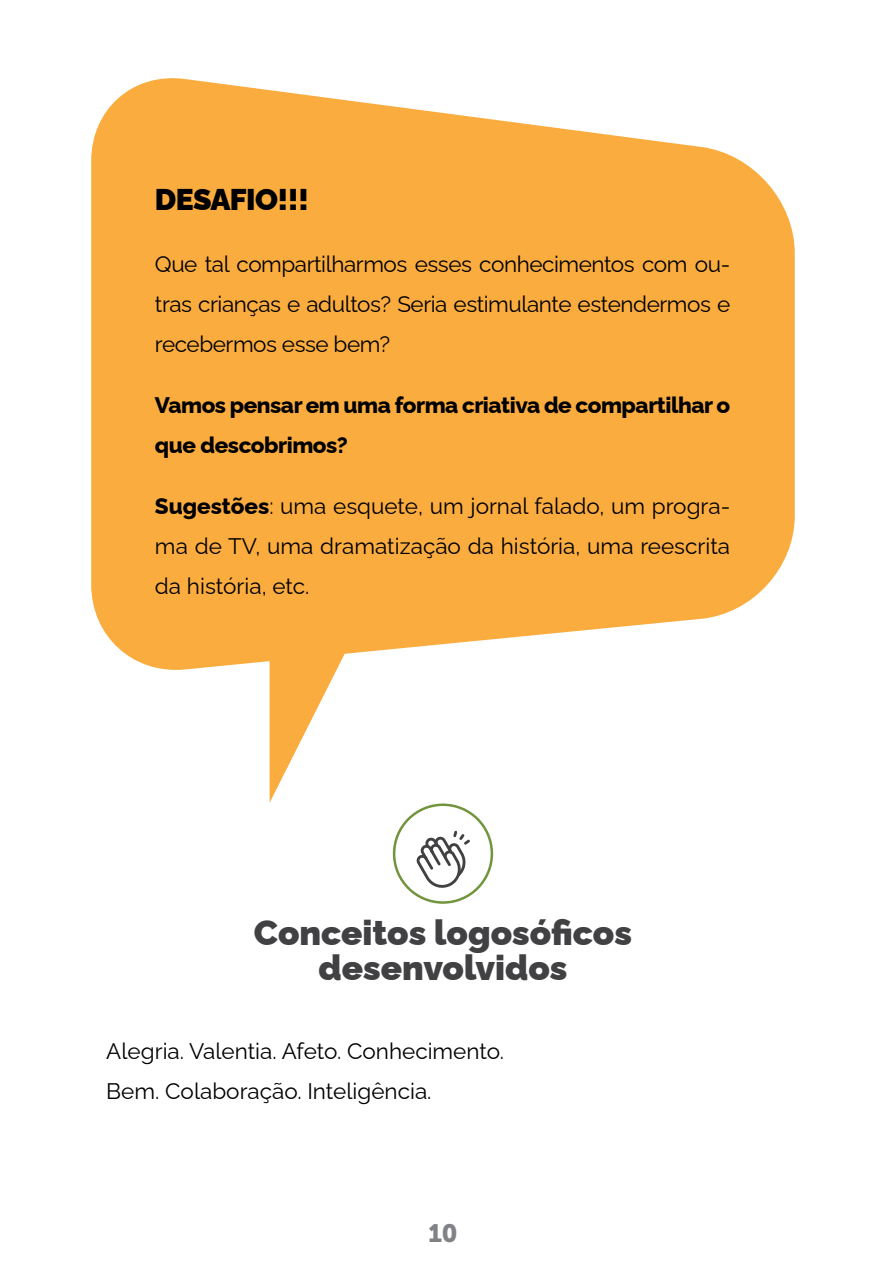
<style>
.page{position:relative;width:886px;height:1276px;background:#fff}
.page>*{position:absolute;margin:0;border:0;box-sizing:border-box;transform-origin:0 0}
.t1{font:900 35px/35px "Raleway";color:#414042;text-align:center}
.t2{font:900 30px "Raleway";letter-spacing:-.02em;color:#000}
.t3{font:25px "Museo Slab 900";color:#808285}
.t4{font:22.5px/40px "Raleway";color:#000;text-align:justify}
.t5{font:800 22.5px/40px "Raleway";letter-spacing:-.02em;color:#000}
.s1{font-weight:800}
</style>
<div class="page">
<svg style="left:91px;top:78px;width:704px;height:725px;fill:#faac3f"></svg>
<svg style="left:416px;top:830px;width:54px;height:58px"></svg>
<div style="left:393px;top:803px;width:100px;height:100px;border:2px solid #72943d;border-radius:50%"></div>
<h2 class="t2" style="left:155px;top:176px;width:155px">DESAFIO!!!</h2>
<p class="t4" style="left:155px;top:241px;width:577px">Que tal compartilharmos esses conhecimentos com ou&shy;tras crianças e adultos? Seria estimulante estendermos e recebermos esse bem?</p>
<p class="t5" style="left:155px;top:382px;width:577px">Vamos pensar em uma forma criativa de compartilhar o que descobrimos?</p>
<p class="t4" style="left:155px;top:484px;width:577px"><span class="s1">Sugestões</span>: uma esquete, um jornal falado, um progra&shy;ma de TV, uma dramatização da história, uma reescrita da história, etc.</p>
<h1 class="t1" style="left:254px;top:911px;width:379px">Conceitos logosóficos desenvolvidos</h1>
<p class="t4" style="left:106px;top:1028px;width:399px">Alegria. Valentia. Afeto. Conhecimento.<br>Bem. Colaboração. Inteligência.</p>
<p class="t3" style="left:428px;top:1219px;width:31px">10</p>
</div>
